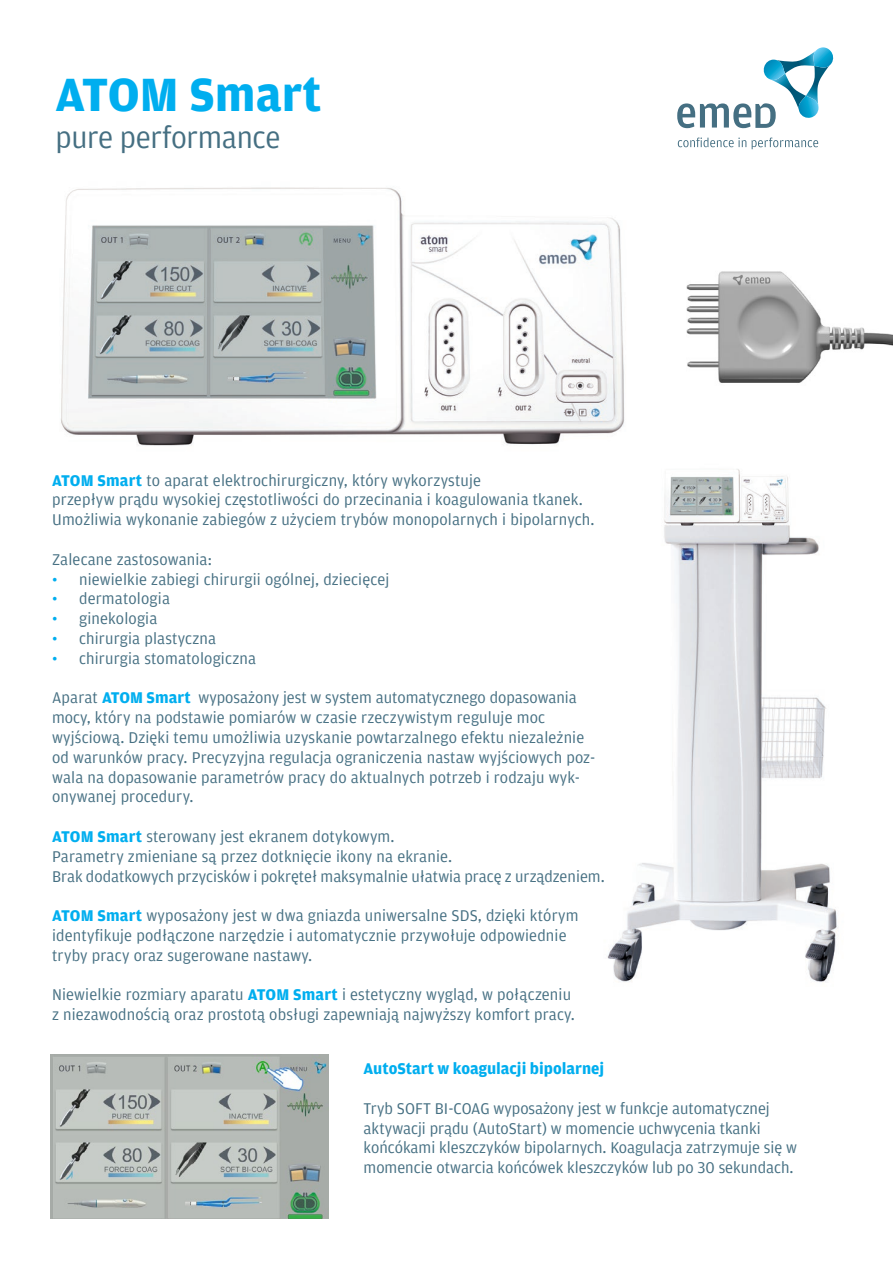
<style>
.page{position:relative;width:893px;height:1263px;background:#fff}
.page>*{position:absolute;margin:0;border:0;box-sizing:border-box;transform-origin:0 0}
.t1{font:700 49.5px "Amplitude Pl";color:#00aeef}
.t2{font:31.5px "Amplitude Pl";letter-spacing:-.01em;color:#456f82}
.t3{font:16.5px/19.8px "Amplitude Pl";letter-spacing:.01em;color:#456f82}
.t4{font:16.5px/19.8px "Amplitude CE";color:#456f82}
.t5{font:700 16.5px "Amplitude Pl";color:#00aeef}
.s1{font-weight:700;color:#00aeef}
.s2{color:#00aeef}
</style>
<div class="page">
<img style="left:607px;top:469px;width:230px;height:513px">
<img style="left:686px;top:271px;width:207px;height:112px">
<img style="left:61px;top:187px;width:563px;height:259px">
<img style="left:50px;top:1054px;width:278px;height:165px">
<svg style="left:678px;top:137px;width:68px;height:10px"></svg>
<svg style="left:752px;top:138px;width:66px;height:11px"></svg>
<svg style="left:677px;top:47px;width:157px;height:81px"></svg>
<p class="t1" style="left:56px;top:67px;width:267px">ATOM Smart</p>
<p class="t2" style="left:56px;top:120px;width:227px">pure performance</p>
<p class="t3" style="left:52px;top:470px;width:430px"><span class="s1">ATOM Smart</span> to aparat elektrochirurgiczny, który wykorzystuje</p>
<p class="t3" style="left:52px;top:490px;width:532px">przepływ prądu wysokiej częstotliwości do przecinania i koagulowania tkanek.</p>
<p class="t3" style="left:52px;top:510px;width:544px">Umożliwia wykonanie zabiegów z użyciem trybów monopolarnych i bipolarnych.</p>
<p class="t3" style="left:52px;top:549px;width:161px">Zalecane zastosowania:</p>
<p class="t4" style="left:52px;top:569px;width:339px"><span class="s2">•</span> niewielkie zabiegi chirurgii ogólnej, dziecięcej</p>
<p class="t4" style="left:52px;top:589px;width:119px"><span class="s2">•</span> dermatologia</p>
<p class="t4" style="left:52px;top:609px;width:107px"><span class="s2">•</span> ginekologia</p>
<p class="t4" style="left:52px;top:628px;width:166px"><span class="s2">•</span> chirurgia plastyczna</p>
<p class="t4" style="left:52px;top:648px;width:205px"><span class="s2">•</span> chirurgia stomatologiczna</p>
<p class="t3" style="left:52px;top:688px;width:534px">Aparat <span class="s1">ATOM Smart</span> wyposażony jest w system automatycznego dopasowania mocy, który na podstawie pomiarów w czasie rzeczywistym reguluje moc wyjściową. Dzięki temu umożliwia uzyskanie powtarzalnego efektu niezależnie</p>
<p class="t3" style="left:52px;top:747px;width:545px">od warunków pracy. Precyzyjna regulacja ograniczenia nastaw wyjściowych poz&shy;wala na dopasowanie parametrów pracy do aktualnych potrzeb i rodzaju wyk&shy;onywanej procedury.</p>
<p class="t3" style="left:52px;top:827px;width:344px"><span class="s1">ATOM Smart</span> sterowany jest ekranem dotykowym.</p>
<p class="t3" style="left:52px;top:846px;width:402px">Parametry zmieniane są przez dotknięcie ikony na ekranie.</p>
<p class="t3" style="left:52px;top:866px;width:554px">Brak dodatkowych przycisków i pokręteł maksymalnie ułatwia pracę z urządzeniem.</p>
<p class="t3" style="left:52px;top:906px;width:528px"><span class="s1">ATOM Smart</span> wyposażony jest w dwa gniazda uniwersalne SDS, dzięki którym identyfikuje podłączone narzędzie i automatycznie przywołuje odpowiednie tryby pracy oraz sugerowane nastawy.</p>
<p class="t3" style="left:52px;top:985px;width:524px">Niewielkie rozmiary aparatu <span class="s1">ATOM Smart</span> i estetyczny wygląd, w połączeniu z niezawodnością oraz prostotą obsługi zapewniają najwyższy komfort pracy.</p>
<p class="t5" style="left:364px;top:1059px;width:242px">AutoStart w koagulacji bipolarnej</p>
<p class="t4" style="left:364px;top:1098px;width:435px">Tryb SOFT BI-COAG wyposażony jest w funkcje automatycznej aktywacji prądu (AutoStart) w momencie uchwycenia tkanki końcókami kleszczyków bipolarnych. Koagulacja zatrzymuje się w momencie otwarcia końcówek kleszczyków lub po 30 sekundach.</p>
</div>
